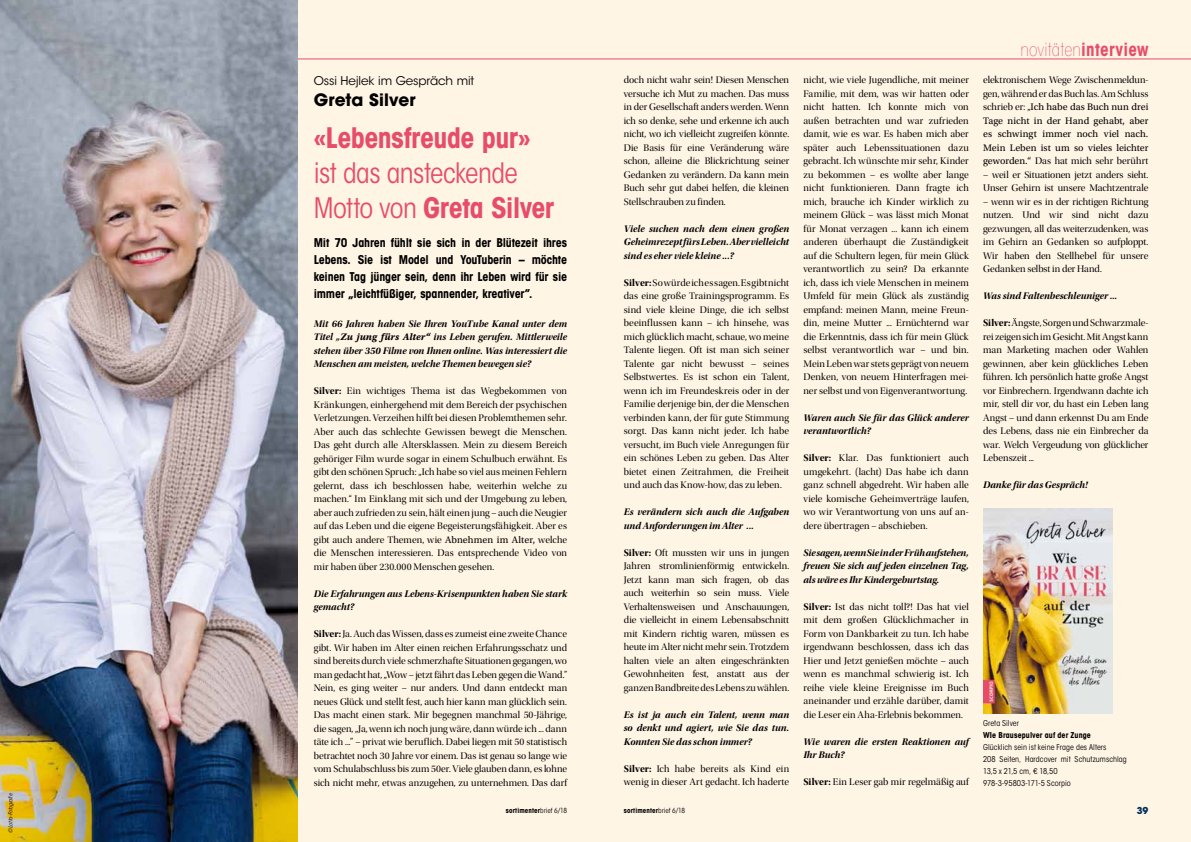
<style>
.page{position:relative;width:1191px;height:842px;background:#fff5e5}
.page>*{position:absolute;margin:0;border:0;box-sizing:border-box;transform-origin:0 0}
.t1{font:condensed 28px/35px "ITC Avant Garde Std";letter-spacing:-.02em;color:#e74d68}
.t2{font:700 condensed 28px "ITC Avant Garde Std";letter-spacing:-.015em;color:#e74d68}
.t3{font:200 condensed 18px "ITC Avant Garde Std";letter-spacing:.02em;color:#e74d68;scale:.95 1}
.t4{font:700 17px "ITC Avant Garde Std";color:#000}
.t5{font:700 condensed 12px/17px "ITC Avant Garde Std";letter-spacing:-.015em;color:#000;text-align:justify}
.t6{font:12px "ITC Avant Garde Std";letter-spacing:-.01em;color:#000}
.t7{font:10px/13.5px "Utopia Std Disp";color:#000;text-align:justify}
.t8{font:10px/13.5px "Utopia Std Bold Disp It";letter-spacing:.005em;color:#000;text-align:justify}
.t9{font:10px/13.5px "Utopia Std";color:#000;text-align:justify}
.t10{font:700 9.5px "ITC Avant Garde Std";color:#002f5c}
.t11{font:condensed 8px/12px "ITC Avant Garde Std";letter-spacing:.01em;color:#000}
.t12{font:700 condensed 8px "ITC Avant Garde Std";letter-spacing:.01em;color:#000}
.t13{font:700 condensed 7px "ITC Avant Garde Std";letter-spacing:.015em;color:#000}
.t14{font:italic condensed 5.5px "ITC Avant Garde Std";color:#000}
.s1{font-weight:700}
.s2{font-family:"Utopia Std Bold Capt It"}
.s3{font-family:"Utopia Std Bold Disp"}
.s4{font-family:"Utopia Std"}
.s5{font-weight:400}
.s6{font-family:"Utopia Std Disp"}
</style>
<div class="page">
<hr style="left:103px;top:59px;width:1088px;height:1px;background:#e74d68">
<img style="left:0;top:0;width:298px;height:842px">
<img style="left:983px;top:508px;width:129px;height:206px">
<p class="t14" style="left:7px;top:833px;width:41px;rotate:-90deg">© Lotta-Fotografie</p>
<p class="t6" style="left:314px;top:73px;width:162px">Ossi Hejlek im Gespräch mit</p>
<h3 class="t4" style="left:314px;top:88px;width:103px">Greta Silver</h3>
<h1 class="t2" style="left:314px;top:120px;width:218px">«Lebensfreude pur»</h1>
<h1 class="t1" style="left:314px;top:155px;width:242px">ist das ansteckende<br>Motto von <span class="s1">Greta Silver</span></h1>
<p class="t5" style="left:314px;top:234px;width:255px">Mit 70 Jahren fühlt sie sich in der Blütezeit ihres Lebens. Sie ist Model und YouTuberin – möchte keinen Tag jünger sein, denn ihr Leben wird für sie immer „leichtfüßiger, spannender, kreativer”.</p>
<p class="t8" style="left:314px;top:317px;width:255px">Mit 66 Jahren haben Sie Ihren YouTube Kanal unter dem Titel „<span class="s2">Zu jung fürs Alter“</span> ins Leben gerufen. Mittlerweile stehen über 350 Filme von Ihnen online. Was interessiert die Menschen am meisten, welche Themen bewegen sie?</p>
<p class="t7" style="left:314px;top:384px;width:255px"><span class="s3">Silver:</span> Ein wichtiges Thema ist das Wegbekommen von Kränkungen, einhergehend mit dem Bereich der psychischen Verletzungen. Verzeihen hilft bei diesen Problemthemen sehr.<br>Aber auch das schlechte Gewissen bewegt die Menschen.<br>Das geht durch alle Altersklassen. Mein zu diesem Bereich gehöriger Film wurde sogar in einem Schulbuch erwähnt. Es gibt den schönen Spruch: „Ich habe so viel aus meinen Fehlern gelernt, dass ich beschlossen habe, weiterhin welche zu machen.“ Im Einklang mit sich und der Umgebung zu leben, aber auch zufrieden zu sein, hält einen jung – auch die Neugier auf das Leben und die eigene Begeisterungsfähigkeit. Aber es gibt auch andere Themen, wie <span class="s4">Abnehmen im Alter,</span> welche die Menschen interessieren. Das entsprechende Video von mir haben über 230.000 Menschen gesehen.</p>
<p class="t8" style="left:314px;top:587px;width:255px">Die Erfahrungen aus Lebens-Krisenpunkten haben Sie stark gemacht?</p>
<p class="t7" style="left:314px;top:627px;width:255px"><span class="s3">Silver:</span> Ja. Auch das Wissen, dass es zumeist eine zweite Chance gibt. Wir haben im Alter einen reichen Erfahrungsschatz und sind bereits durch viele schmerzhafte Situationen gegangen, wo man gedacht hat, „Wow – jetzt fährt das Leben gegen die Wand.” Nein, es ging weiter – nur anders. Und dann entdeckt man neues Glück und stellt fest, auch hier kann man glücklich sein.<br>Das macht einen stark. Mir begegnen manchmal 50-Jährige, die sagen, „Ja, wenn ich noch jung wäre, dann würde ich ... dann täte ich ...” – privat wie beruflich. Dabei liegen mit 50 statistisch betrachtet noch 30 Jahre vor einem. Das ist genau so lange wie vom Schulabschluss bis zum 50er. Viele glauben dann, es lohne sich nicht mehr, etwas anzugehen, zu unternehmen. Das darf</p>
<p class="t13" style="left:506px;top:806px;width:63px">sortimenter<span class="s5">brief 6/18</span></p>
<p class="t7" style="left:624px;top:73px;width:167px">doch nicht wahr sein! Diesen Menschen versuche ich Mut zu machen. Das muss in der Gesellschaft anders werden. Wenn ich so denke, sehe und erkenne ich auch nicht, wo ich vielleicht zugreifen könnte.<br>Die Basis für eine Veränderung wäre schon, alleine die Blickrichtung seiner Gedanken zu verändern. Da kann mein Buch sehr gut dabei helfen, die kleinen Stellschrauben zu finden.</p>
<p class="t8" style="left:624px;top:222px;width:167px">Viele suchen nach dem einen großen Geheimrezept fürs Leben. Aber vielleicht sind es eher viele kleine ...?</p>
<p class="t7" style="left:624px;top:276px;width:167px"><span class="s3">Silver:</span> So würde ich es sagen. Es gibt nicht das eine große Trainingsprogramm. Es sind viele kleine Dinge, die ich selbst beeinflussen kann – ich hinsehe, was mich glücklich macht, schaue, wo meine Talente liegen. Oft ist man sich seiner Talente gar nicht bewusst – seines Selbstwertes. Es ist schon ein Talent, wenn ich im Freundeskreis oder in der Familie derjenige bin, der die Menschen verbinden kann, der für gute Stimmung sorgt. Das kann nicht jeder. Ich habe versucht, im Buch viele Anregungen für ein schönes Leben zu geben. Das Alter bietet einen Zeitrahmen, die Freiheit und auch das Know-how, das zu leben.</p>
<p class="t8" style="left:624px;top:505px;width:167px">Es verändern sich auch die Aufgaben und Anforderungen im Alter ...</p>
<p class="t7" style="left:624px;top:546px;width:167px"><span class="s3">Silver:</span> Oft mussten wir uns in jungen Jahren stromlinienförmig entwickeln.<br>Jetzt kann man sich fragen, ob das auch weiterhin so sein muss. Viele Verhaltensweisen und Anschauungen, die vielleicht in einem Lebensabschnitt mit Kindern richtig waren, müssen es heute im Alter nicht mehr sein. Trotzdem halten viele an alten eingeschränkten Gewohnheiten fest, anstatt aus der ganzen Bandbreite des Lebens zu wählen.</p>
<p class="t8" style="left:624px;top:708px;width:167px">Es ist ja auch ein Talent, wenn man so denkt und agiert, wie Sie das tun.<br>Konnten Sie das schon immer?</p>
<p class="t7" style="left:624px;top:762px;width:167px"><span class="s3">Silver:</span> Ich habe bereits als Kind ein wenig in dieser Art gedacht. Ich haderte</p>
<p class="t13" style="left:624px;top:806px;width:63px">sortimenter<span class="s5">brief 6/18</span></p>
<p class="t7" style="left:803px;top:73px;width:167px">nicht, wie viele Jugendliche, mit meiner Familie, mit dem, was wir hatten oder nicht hatten. Ich konnte mich von außen betrachten und war zufrieden damit, wie es war. Es haben mich aber später auch Lebenssituationen dazu gebracht. Ich wünschte mir sehr, Kinder zu bekommen – es wollte aber lange nicht funktionieren. Dann fragte ich mich, brauche ich Kinder wirklich zu meinem Glück – was lässt mich Monat für Monat verzagen ... kann ich einem anderen überhaupt die Zuständigkeit auf die Schultern legen, für mein Glück verantwortlich zu sein? Da erkannte ich, dass ich viele Menschen in meinem Umfeld für mein Glück als zuständig empfand: meinen Mann, meine Freun&shy;din, meine Mutter ... Ernüchternd war die Erkenntnis, dass ich für mein Glück selbst verantwortlich war – und bin.<br>Mein Leben war stets geprägt von neuem Denken, von neuem Hinterfragen mei&shy;ner selbst und von Eigenverantwortung.</p>
<p class="t8" style="left:803px;top:411px;width:167px">Waren auch Sie für das Glück anderer verantwortlich?</p>
<p class="t7" style="left:803px;top:451px;width:167px"><span class="s3">Silver:</span> Klar. Das funktioniert auch umgekehrt. (lacht) Das habe ich dann ganz schnell abgedreht. Wir haben alle viele komische Geheimverträge laufen, wo wir Verantwortung von uns auf an&shy;dere übertragen – abschieben.</p>
<p class="t8" style="left:803px;top:546px;width:167px">Sie sagen, wenn Sie in der Früh aufstehen, freuen Sie sich auf jeden einzelnen Tag, als wäre es Ihr Kindergeburtstag.</p>
<p class="t7" style="left:803px;top:600px;width:167px"><span class="s3">Silver:</span> Ist das nicht toll?! Das hat viel mit dem großen Glücklichmacher in Form von Dankbarkeit zu tun. Ich habe irgendwann beschlossen, dass ich das Hier und Jetzt genießen möchte – auch wenn es manchmal schwierig ist. Ich reihe viele kleine Ereignisse im Buch aneinander und erzähle darüber, damit die Leser ein Aha-Erlebnis bekommen.</p>
<p class="t8" style="left:803px;top:735px;width:167px">Wie waren die ersten Reaktionen auf<br>Ihr Buch?</p>
<p class="t7" style="left:803px;top:775px;width:167px"><span class="s3">Silver:</span> Ein Leser gab mir regelmäßig auf</p>
<h2 class="t3" style="left:1020px;top:39px;width:136px">novitäten<span class="s1">interview</span></h2>
<p class="t7" style="left:983px;top:73px;width:167px">elektronischem Wege Zwischenmeldun&shy;gen, während er das Buch las. Am Schluss</p>
<p class="t9" style="left:983px;top:100px;width:167px"><span class="s6">schrieb er: „</span>Ich habe das Buch nun drei Tage nicht in der Hand gehabt, aber es schwingt immer noch viel nach.<br>Mein Leben ist um so vieles leichter</p>
<p class="t7" style="left:983px;top:154px;width:167px"><span class="s4">geworden.“</span> Das hat mich sehr berührt</p>
<p class="t7" style="left:983px;top:168px;width:167px">– weil er Situationen jetzt anders sieht.<br>Unser Gehirn ist unsere Machtzentrale</p>
<p class="t7" style="left:983px;top:195px;width:167px">– wenn wir es in der richtigen Richtung nutzen. Und wir sind nicht dazu gezwungen, all das weiterzudenken, was im Gehirn an Gedanken so aufploppt.<br>Wir haben den Stellhebel für unsere Gedanken selbst in der Hand.</p>
<p class="t8" style="left:983px;top:289px;width:136px">Was sind Faltenbeschleuniger ...</p>
<p class="t7" style="left:983px;top:316px;width:167px"><span class="s3">Silver:</span> Ängste, Sorgen und Schwarzmale&shy;rei zeigen sich im Gesicht. Mit Angst kann man Marketing machen oder Wahlen gewinnen, aber kein glückliches Leben führen. Ich persönlich hatte große Angst vor Einbrechern. Irgendwann dachte ich mir, stell dir vor, du hast ein Leben lang Angst – und dann erkennst Du am Ende des Lebens, dass nie ein Einbrecher da war. Welch Vergeudung von glücklicher Lebenszeit ...</p>
<p class="t8" style="left:983px;top:478px;width:106px">Danke für das Gespräch!</p>
<p class="t11" style="left:983px;top:717px;width:37px">Greta Silver</p>
<p class="t12" style="left:983px;top:730px;width:109px">WIe Brausepulver auf der Zunge</p>
<p class="t11" style="left:983px;top:741px;width:145px">Glücklich sein ist keine Frage des Alters<br>208 Seiten, Hardcover mit Schutzumschlag 13,5 x 21,5 cm, € 18,50<br>978-3-95803-171-5 Scorpio</p>
<p class="t10" style="left:1136px;top:804px;width:13px">39</p>
</div>
